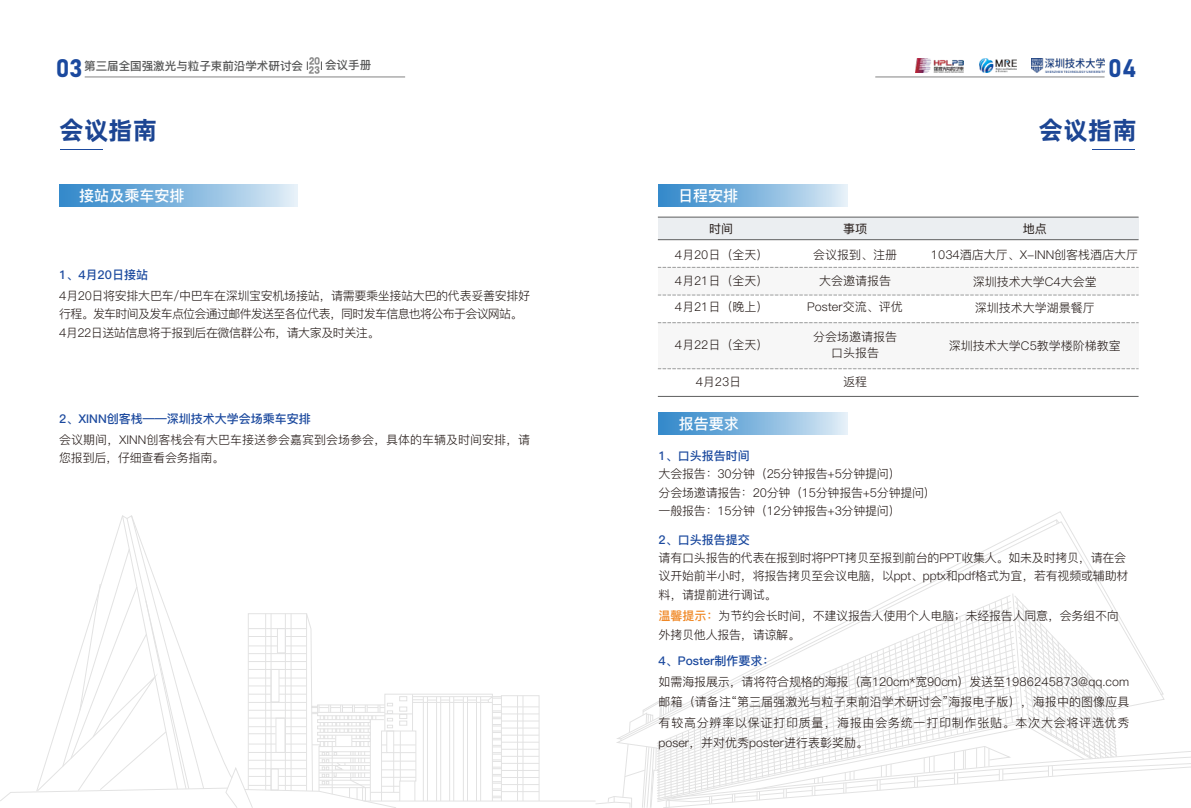
<style>
.page{position:relative;width:1191px;height:808px;background:#fff}
.page>*{position:absolute;margin:0;border:0;box-sizing:border-box;transform-origin:0 0}
.t1{font:25px "Alibaba Pu Hui Ti B";color:#1c4593}
.t2{font:25px "Bahnschrift";color:#1b499e}
.t3{font:15px "Ping Fang SC Bold";color:#fff}
.t4{font:12px/18.4px "Ping Fang SC Regular";letter-spacing:-.02em;color:#221815}
.t5{font:12px/16.4px "Ping Fang SC Regular";color:#221815;text-align:center}
.t6{font:12px/18.4px "Ping Fang SC Regular";letter-spacing:-.04em;color:#221815}
.t7{font:12px "Ping Fang SC Bold";color:#1b499e}
.t8{font:12px "Ping Fang SC Medium";color:#221815}
.t9{font:11.5px "Ping Fang SC Bold";color:#555656}
.t10{font:10.8px "H Yb 2 gj";color:#848484}
.s1{font-family:"Ping Fang SC Bold";color:#f08826}
</style>
<div class="page">
<hr style="left:363px;top:801px;width:232px;height:1px;background:#3e3e3f">
<hr style="left:517px;top:696px;width:1px;height:105px;background:#3e3e3f">
<hr style="left:523px;top:696px;width:1px;height:105px;background:#3e3e3f">
<svg style="left:0;top:515px;width:501px;height:293px"></svg>
<hr style="left:501px;top:707px;width:38px;height:1px;background:#3e3e3f">
<hr style="left:501px;top:714px;width:38px;height:1px;background:#3e3e3f">
<hr style="left:501px;top:721px;width:38px;height:1px;background:#3e3e3f">
<hr style="left:501px;top:728px;width:38px;height:1px;background:#3e3e3f">
<hr style="left:501px;top:735px;width:38px;height:1px;background:#3e3e3f">
<hr style="left:501px;top:742px;width:38px;height:1px;background:#3e3e3f">
<hr style="left:501px;top:749px;width:38px;height:1px;background:#3e3e3f">
<hr style="left:501px;top:756px;width:38px;height:1px;background:#3e3e3f">
<hr style="left:501px;top:763px;width:38px;height:1px;background:#3e3e3f">
<hr style="left:501px;top:770px;width:38px;height:1px;background:#3e3e3f">
<hr style="left:501px;top:777px;width:38px;height:1px;background:#3e3e3f">
<hr style="left:501px;top:784px;width:38px;height:1px;background:#3e3e3f">
<hr style="left:501px;top:791px;width:38px;height:1px;background:#3e3e3f">
<svg style="left:901px;top:521px;width:206px;height:72px"></svg>
<svg style="left:596px;top:593px;width:595px;height:215px"></svg>
<hr style="left:1092px;top:149px;width:43px;height:1px;background:#1b499e">
<img style="left:915px;top:59px;width:48px;height:14px">
<img style="left:1031px;top:59px;width:73px;height:14px">
<img style="left:979px;top:59px;width:37px;height:14px">
<hr style="left:85px;top:76px;width:320px;height:1px;background:#848484">
<hr style="left:875px;top:76px;width:229px;height:1px;background:#848484">
<hr style="left:60px;top:149px;width:43px;height:1px;background:#1b499e">
<div style="left:658px;top:412px;width:190px;height:23px;background:linear-gradient(to right,#2b84c8,#dbeaf5)"></div>
<div style="left:658px;top:267px;width:480px;height:28px;background:#f7f7f7"></div>
<div style="left:658px;top:217px;width:480px;height:23px;background:#ebeef1"></div>
<div style="left:658px;top:323px;width:480px;height:46px;background:#f7f7f7"></div>
<hr style="left:658px;top:217px;width:480px;height:1px;background:#5d5e5e">
<hr style="left:658px;top:239px;width:480px;height:1px;background:#5d5e5e">
<svg style="left:658px;top:295px;width:480px;height:1px"></svg>
<svg style="left:658px;top:267px;width:480px;height:1px"></svg>
<svg style="left:658px;top:322px;width:480px;height:1px"></svg>
<svg style="left:658px;top:369px;width:480px;height:1px"></svg>
<hr style="left:658px;top:396px;width:480px;height:1px;background:#5d5e5e">
<div style="left:658px;top:184px;width:189px;height:23px;background:linear-gradient(to right,#2b84c8,#dbeaf5)"></div>
<div style="left:59px;top:184px;width:239px;height:23px;background:linear-gradient(to right,#2b84c8,#dcebf6)"></div>
<p class="t10" style="left:309px;top:56px;width:12px">20</p>
<h1 class="t2" style="left:56px;top:49px;width:28px">03</h1>
<h1 class="t2" style="left:1108px;top:49px;width:30px">04</h1>
<p class="t9" style="left:309px;top:58px;width:64px"><sub>23</sub> 会议手册</p>
<p class="t9" style="left:84px;top:59px;width:220px">第三届全国强激光与粒子束前沿学术研讨会</p>
<h1 class="t1" style="left:59px;top:111px;width:100px">会议指南</h1>
<h1 class="t1" style="left:1038px;top:111px;width:100px">会议指南</h1>
<p class="t3" style="left:79px;top:187px;width:106px">接站及乘车安排</p>
<p class="t3" style="left:678px;top:187px;width:61px">日程安排</p>
<p class="t7" style="left:59px;top:267px;width:90px">1、4月20日接站</p>
<p class="t6" style="left:59px;top:287px;width:472px">4月20日将安排大巴车/中巴车在深圳宝安机场接站，请需要乘坐接站大巴的代表妥善安排好行程。发车时间及发车点位会通过邮件发送至各位代表，同时发车信息也将公布于会议网站。<br>4月22日送站信息将于报到后在微信群公布，请大家及时关注。</p>
<p class="t8" style="left:709px;top:222px;width:25px">时间</p>
<p class="t4" style="left:675px;top:245px;width:95px">4月20日（全天）</p>
<p class="t4" style="left:813px;top:245px;width:85px">会议报到、注册</p>
<p class="t4" style="left:675px;top:272px;width:95px">4月21日（全天）</p>
<p class="t4" style="left:819px;top:272px;width:73px">大会邀请报告</p>
<p class="t8" style="left:843px;top:222px;width:25px">事项</p>
<p class="t8" style="left:1023px;top:222px;width:26px">地点</p>
<p class="t5" style="left:931px;top:246px;width:209px">1034酒店大厅、X-INN创客栈酒店大厅</p>
<p class="t5" style="left:973px;top:274px;width:125px">深圳技术大学C4大会堂</p>
<p class="t4" style="left:675px;top:297px;width:95px">4月21日（晚上）</p>
<p class="t5" style="left:807px;top:298px;width:97px">Poster交流、评优</p>
<p class="t5" style="left:975px;top:299px;width:121px">深圳技术大学湖景餐厅</p>
<p class="t4" style="left:675px;top:336px;width:95px">4月22日（全天）</p>
<p class="t5" style="left:813px;top:328px;width:85px">分会场邀请报告口头报告</p>
<p class="t5" style="left:949px;top:338px;width:173px">深圳技术大学C5教学楼阶梯教室</p>
<p class="t4" style="left:695px;top:373px;width:47px">4月23日</p>
<p class="t4" style="left:843px;top:373px;width:25px">返程</p>
<p class="t7" style="left:59px;top:411px;width:253px">2、XINN创客栈——深圳技术大学会场乘车安排</p>
<p class="t5" style="left:59px;top:430px;width:472px;line-height:18.4px;text-align:left">会议期间，XINN创客栈会有大巴车接送参会嘉宾到会场参会，具体的车辆及时间安排，请您报到后，仔细查看会务指南。</p>
<p class="t3" style="left:679px;top:415px;width:61px">报告要求</p>
<p class="t7" style="left:658px;top:448px;width:93px">1、口头报告时间</p>
<p class="t4" style="left:658px;top:465px;width:279px">大会报告：30分钟（25分钟报告+5分钟提问）<br>分会场邀请报告：20分钟（15分钟报告+5分钟提问）一般报告：15分钟（12分钟报告+3分钟提问）</p>
<p class="t7" style="left:658px;top:532px;width:93px">2、口头报告提交</p>
<p class="t4" style="left:658px;top:548px;width:471px">请有口头报告的代表在报到时将PPT拷贝至报到前台的PPT收集人。如未及时拷贝，请在会议开始前半小时，将报告拷贝至会议电脑，以ppt、pptx和pdf格式为宜，若有视频或辅助材料，请提前进行调试。</p>
<p class="t4" style="left:658px;top:607px;width:462px"><span class="s1">温馨提示：</span>为节约会长时间，不建议报告人使用个人电脑；未经报告人同意，会务组不向外拷贝他人报告，请谅解。</p>
<p class="t7" style="left:658px;top:654px;width:117px">4、Poster制作要求：</p>
<p class="t4" style="left:658px;top:671px;width:472px;line-height:20.4px;text-align:justify">如需海报展示，请将符合规格的海报（高120cm*宽90cm）发送至1986245873@qq.com邮箱（请备注“第三届强激光与粒子束前沿学术研讨会”海报电子版），海报中的图像应具有较高分辨率以保证打印质量，海报由会务统一打印制作张贴。本次大会将评选优秀poser，并对优秀poster进行表彰奖励。</p>
</div>
